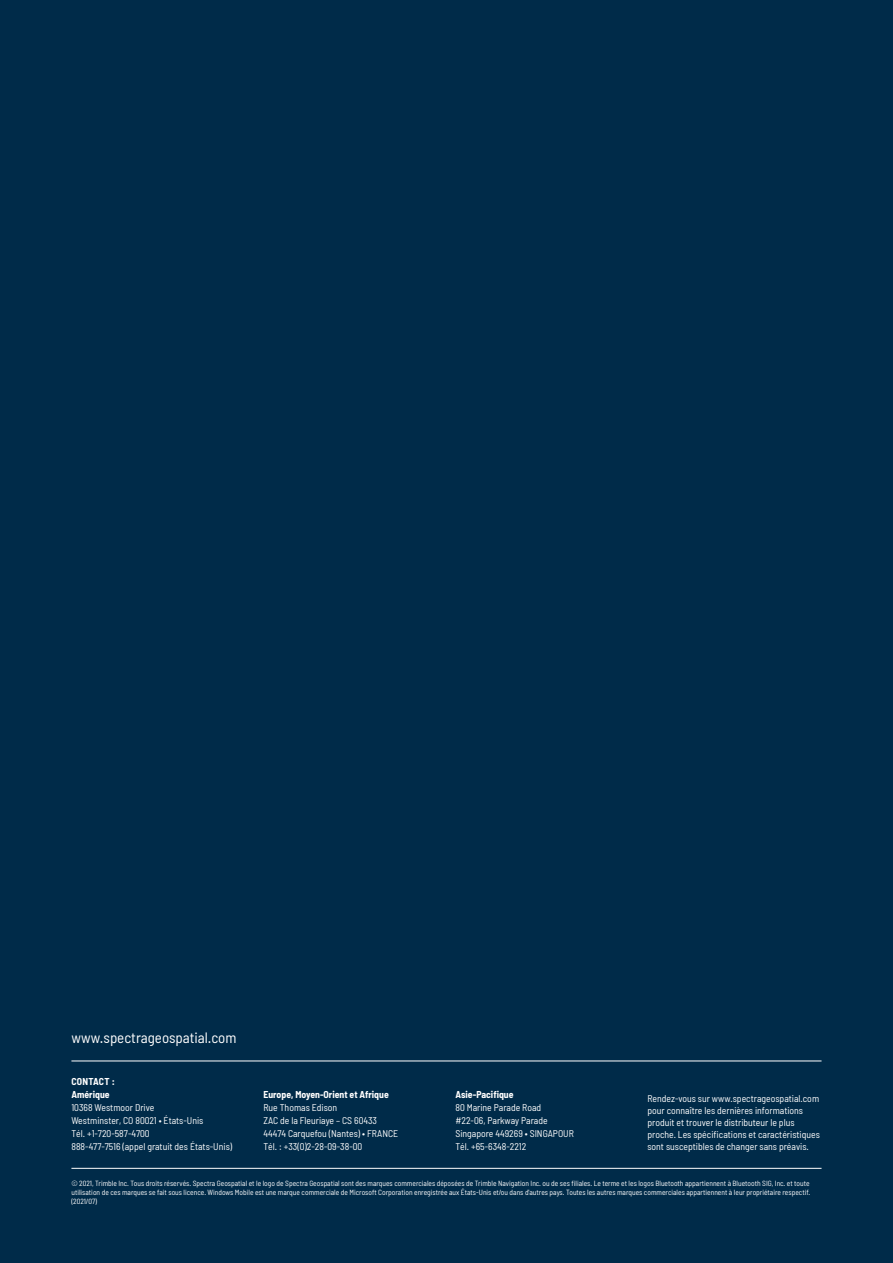
<style>
.page{position:relative;width:893px;height:1263px;background:#002b49}
.page>*{position:absolute;margin:0;border:0;box-sizing:border-box;transform-origin:0 0}
.t1{font:semi-condensed 15px "Barlow";color:#fff}
.t2{font:semi-condensed 9.75px/12.9px "Barlow";color:#fff}
.t3{font:700 semi-condensed 9.75px/12.9px "Barlow";color:#fff}
.t4{font:semi-condensed 7.5px/9px "Barlow";color:#fff;text-align:justify}
</style>
<div class="page">
<hr style="left:71px;top:1168px;width:750px;height:1px;background:#fff">
<hr style="left:71px;top:1061px;width:750px;height:1px;background:#fff">
<h1 class="t1" style="left:71px;top:1028px;width:167px">www.spectrageospatial.com</h1>
<p class="t3" style="left:71px;top:1075px;width:45px">CONTACT :<br>Amérique</p>
<p class="t2" style="left:71px;top:1101px;width:162px">10368 Westmoor Drive<br>Westminster, CO 80021 • États-Unis<br>Tél. +1-720-587-4700<br>888-477-7516 (appel gratuit des États-Unis)</p>
<p class="t3" style="left:263px;top:1088px;width:127px">Europe, Moyen-Orient et Afrique</p>
<p class="t2" style="left:263px;top:1101px;width:136px">Rue Thomas Edison<br>ZAC de la Fleuriaye – CS 60433<br>44474 Carquefou (Nantes) • FRANCE<br>Tél. : +33(0)2-28-09-38-00</p>
<p class="t3" style="left:455px;top:1088px;width:60px">Asie-Pacifique</p>
<p class="t2" style="left:455px;top:1101px;width:120px">80 Marine Parade Road<br>#22-06, Parkway Parade<br>Singapore 449269 • SINGAPOUR<br>Tél. +65-6348-2212</p>
<p class="t2" style="left:647px;top:1093px;width:174px;line-height:11.9px">Rendez-vous sur www.spectrageospatial.com pour connaître les dernières informations produit et trouver le distributeur le plus proche. Les spécifications et caractéristiques sont susceptibles de changer sans préavis.</p>
<p class="t4" style="left:71px;top:1178px;width:740px">© 2021, Trimble Inc. Tous droits réservés. Spectra Geospatial et le logo de Spectra Geospatial sont des marques commerciales déposées de Trimble Navigation Inc. ou de ses filiales. Le terme et les logos Bluetooth appartiennent à Bluetooth SIG, Inc. et toute utilisation de ces marques se fait sous licence. Windows Mobile est une marque commerciale de Microsoft Corporation enregistrée aux États-Unis et/ou dans d'autres pays. Toutes les autres marques commerciales appartiennent à leur propriétaire respectif. (2021/07)</p>
</div>
